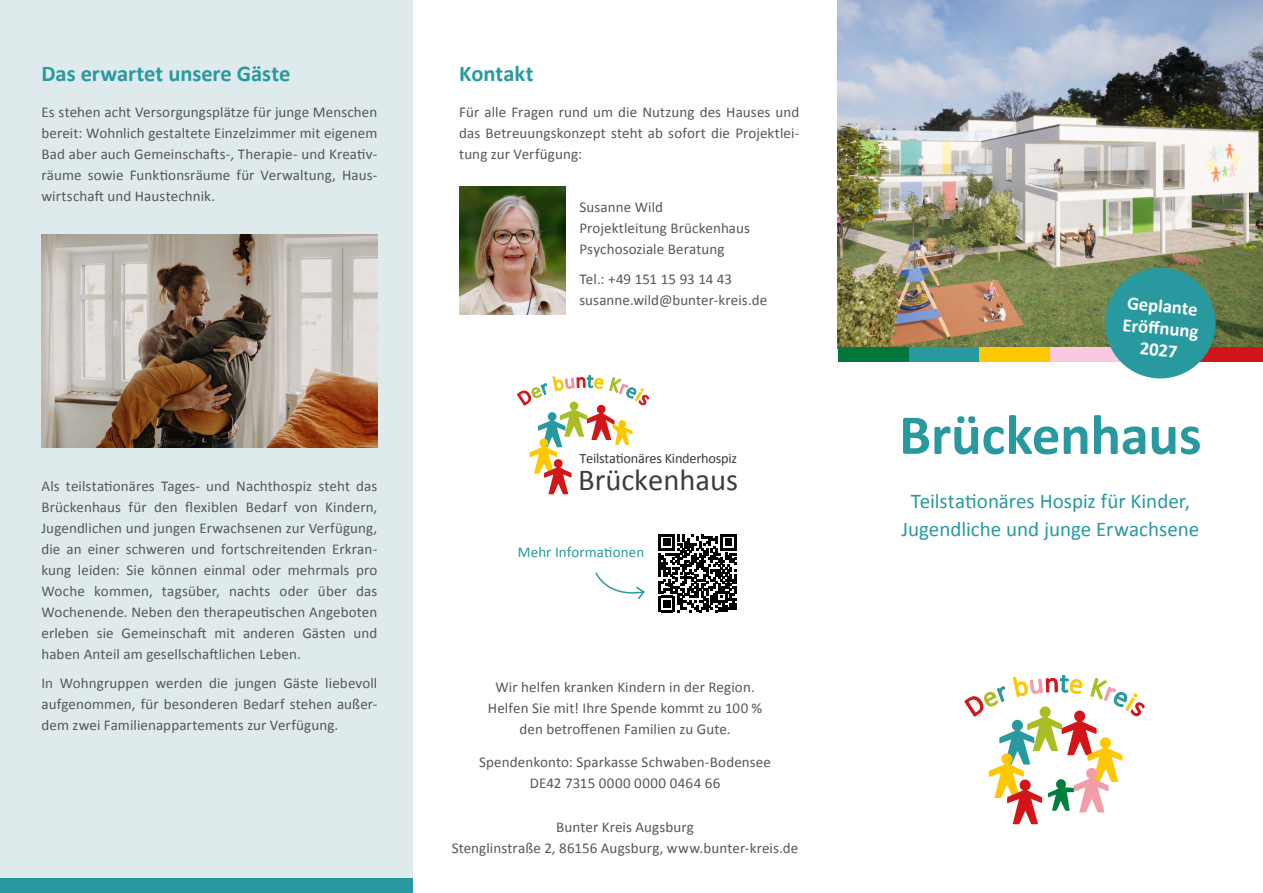
<style>
.page{position:relative;width:1263px;height:893px;background:#fff}
.page>*{position:absolute;margin:0;border:0;box-sizing:border-box;transform-origin:0 0}
.t1{font:700 57px "Calibri";letter-spacing:-.005em;color:#289a9f}
.t2{font:30.6px "Calibri";color:#3c3c3b}
.Head{font:700 22.5px "Calibri";color:#289a9f}
.t3{font:21px/28.5px "Calibri";color:#289a9f;text-align:center}
.Head-2{font:700 18.75px/21.8px "Calibri";color:#fff;text-align:center}
.Grund{font:15px/21px "Calibri";letter-spacing:.005em;color:#575756;text-align:justify}
.Grund-2{font:15px "Calibri";letter-spacing:.005em;color:#289a9f}
.t4{font:14.25px "Calibri";letter-spacing:-.015em;color:#3c3c3b}
</style>
<div class="page">
<div style="left:0;top:0;width:412px;height:893px;background:#dfeaec"></div>
<img style="left:838px;top:0;width:425px;height:347px">
<svg style="left:658px;top:534px;width:79px;height:78px"></svg>
<svg style="left:595px;top:572px;width:50px;height:28px"></svg>
<img style="left:459px;top:187px;width:107px;height:127px">
<svg style="left:517px;top:375px;width:132px;height:119px"></svg>
<svg style="left:965px;top:674px;width:179px;height:150px"></svg>
<img style="left:41px;top:235px;width:336px;height:213px">
<div style="left:0;top:879px;width:412px;height:14px;background:#289a9f"></div>
<div style="left:909px;top:347px;width:70px;height:14px;background:#289a9f"></div>
<div style="left:979px;top:347px;width:71px;height:14px;background:#fec700"></div>
<div style="left:1050px;top:347px;width:71px;height:14px;background:#f8c9df"></div>
<div style="left:1192px;top:347px;width:71px;height:14px;background:#d21518"></div>
<div style="left:838px;top:347px;width:71px;height:14px;background:#00763c"></div>
<div style="left:1105px;top:268px;width:110px;height:110px;background:#289a9f;border-radius:50%"></div>
<p class="Head" style="left:41px;top:59px;width:250px">Das erwartet unsere Gäste</p>
<p class="Grund" style="left:41px;top:101px;width:337px">Es stehen acht Versorgungsplätze für junge Menschen bereit: Wohnlich gestaltete Einzelzimmer mit eigenem Bad aber auch Gemeinschafts-, Therapie- und Kreativ&shy;räume sowie Funktionsräume für Verwaltung, Haus&shy;wirtschaft und Haustechnik.</p>
<p class="Head" style="left:459px;top:59px;width:76px">Kontakt</p>
<p class="Grund" style="left:459px;top:101px;width:342px">Für alle Fragen rund um die Nutzung des Hauses und das Betreuungskonzept steht ab sofort die Projektlei&shy;tung zur Verfügung:</p>
<p class="Grund" style="left:579px;top:197px;width:172px;text-align:left">Susanne Wild<br>Projektleitung Brückenhaus<br>Psychosoziale Beratung</p>
<p class="Grund" style="left:579px;top:268px;width:189px">Tel.: +49 151 15 93 14 43 susanne.wild@bunter-kreis.de</p>
<p class="t4" style="left:579px;top:450px;width:159px">Teilstationäres Kinderhospiz</p>
<p class="t2" style="left:578px;top:461px;width:162px">Brückenhaus</p>
<p class="Grund" style="left:41px;top:475px;width:337px">Als teilstationäres Tages- und Nachthospiz steht das Brückenhaus für den flexiblen Bedarf von Kindern, Jugendlichen und jungen Erwachsenen zur Verfügung, die an einer schweren und fortschreitenden Erkran&shy;kung leiden: Sie können einmal oder mehrmals pro Woche kommen, tagsüber, nachts oder über das Wochenende. Neben den therapeutischen Angeboten erleben sie Gemeinschaft mit anderen Gästen und haben Anteil am gesellschaftlichen Leben.</p>
<p class="Grund" style="left:41px;top:673px;width:337px">In Wohngruppen werden die jungen Gäste liebevoll aufgenommen, für besonderen Bedarf stehen außer&shy;dem zwei Familienappartements zur Verfügung.</p>
<p class="Grund" style="left:488px;top:676px;width:276px;text-align:center">Wir helfen kranken Kindern in der Region.<br>Helfen Sie mit! Ihre Spende kommt zu 100 % den betroffenen Familien zu Gute.</p>
<p class="Grund" style="left:479px;top:752px;width:293px;text-align:center">Spendenkonto: Sparkasse Schwaben-Bodensee<br>DE42 7315 0000 0000 0464 66</p>
<p class="Grund-2" style="left:518px;top:542px;width:128px">Mehr Informationen</p>
<p class="Grund" style="left:452px;top:816px;width:348px;text-align:center">Bunter Kreis Augsburg<br>Stenglinstraße 2, 86156 Augsburg, www.bunter-kreis.de</p>
<p class="Head-2" style="left:1126px;top:292px;width:77px;rotate:5deg">Geplante<br>Eröff nung<br>2027</p>
<p class="t1" style="left:899px;top:398px;width:304px">Brückenhaus</p>
<p class="t3" style="left:901px;top:487px;width:299px">Teilstationäres Hospiz für Kinder,<br>Jugendliche und junge Erwachsene</p>
</div>
